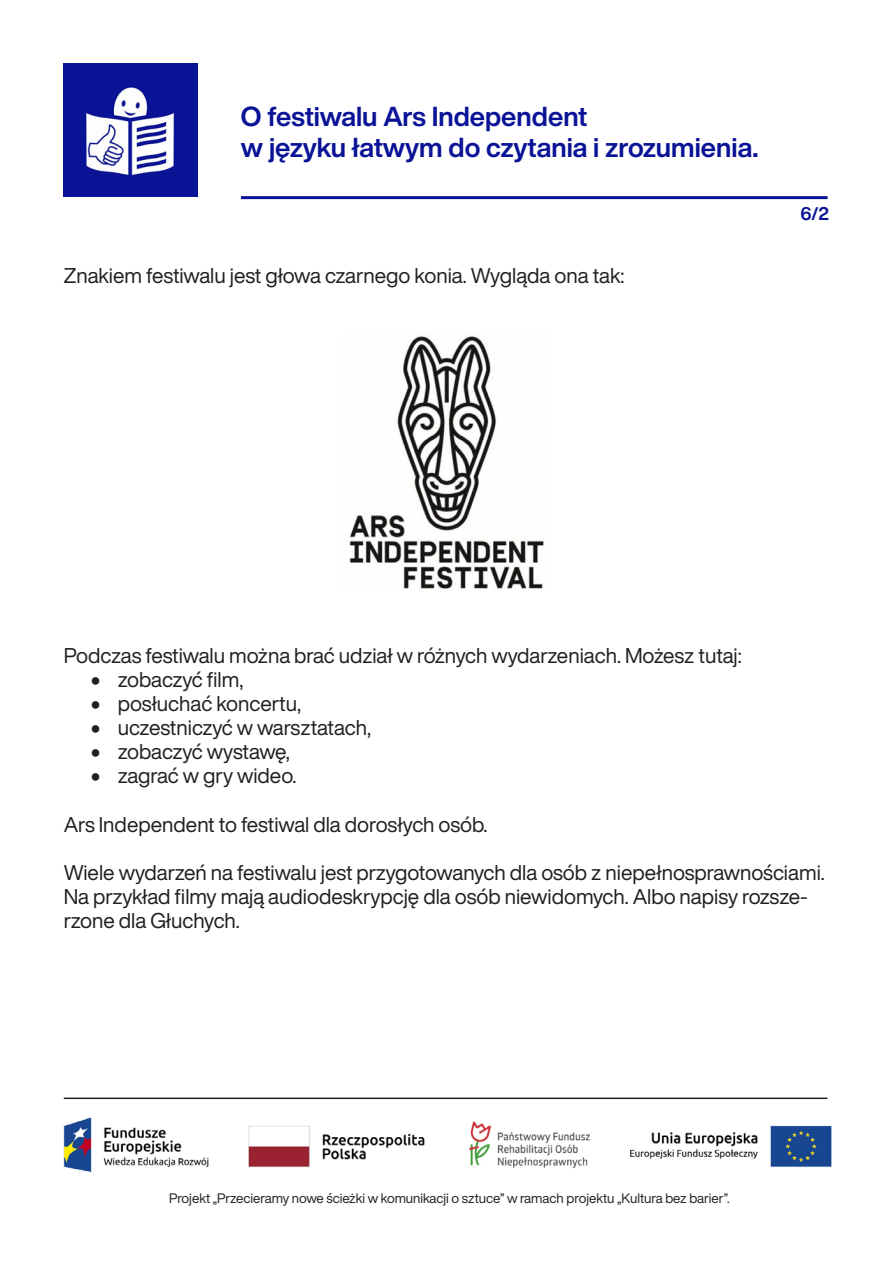
<style>
.page{position:relative;width:893px;height:1263px;background:#fff}
.page>*{position:absolute;margin:0;border:0;box-sizing:border-box;transform-origin:0 0}
.t1{font:700 27px/31px "Helvetica Now Display";color:#0a1396}
.t2{font:21px/24.2px "Helvetica Now Display";color:#231f20}
.t3{font:700 18px "Helvetica Now Display";color:#0a1396}
.t4{font:13.5px "Helvetica Now Display";color:#231f20}
</style>
<div class="page">
<img style="left:64px;top:64px;width:134px;height:133px">
<img style="left:63px;top:1117px;width:769px;height:56px">
<hr style="left:64px;top:1097px;width:763px;height:2px;background:#231f20">
<hr style="left:241px;top:196px;width:586px;height:3px;background:#0a1396">
<img style="left:349px;top:336px;width:195px;height:253px">
<p class="t1" style="left:241px;top:101px;width:519px">O festiwalu Ars Independent<br>w języku łatwym do czytania i zrozumienia.</p>
<p class="t2" style="left:64px;top:263px;width:562px">Znakiem festiwalu jest głowa czarnego konia. Wygląda ona tak:</p>
<p class="t3" style="left:800px;top:201px;width:30px">6/2</p>
<p class="t2" style="left:64px;top:643px;width:680px">Podczas festiwalu można brać udział w różnych wydarzeniach. Możesz tutaj:</p>
<p class="t2" style="left:91px;top:667px;width:154px">• zobaczyć film,</p>
<p class="t2" style="left:91px;top:691px;width:212px">• posłuchać koncertu,</p>
<p class="t2" style="left:91px;top:715px;width:282px">• uczestniczyć w warsztatach,</p>
<p class="t2" style="left:91px;top:739px;width:200px">• zobaczyć wystawę,</p>
<p class="t2" style="left:91px;top:764px;width:207px">• zagrać w gry wideo.</p>
<p class="t2" style="left:64px;top:812px;width:425px">Ars Independent to festiwal dla dorosłych osób.</p>
<p class="t2" style="left:64px;top:860px;width:763px">Wiele wydarzeń na festiwalu jest przygotowanych dla osób z niepełnosprawnościami.<br>Na przykład filmy mają audiodeskrypcję dla osób niewidomych. Albo napisy rozsze&shy;rzone dla Głuchych.</p>
<p class="t4" style="left:169px;top:1188px;width:562px">Projekt „Przecieramy nowe ścieżki w komunikacji o sztuce” w ramach projektu „Kultura bez barier”.</p>
</div>
